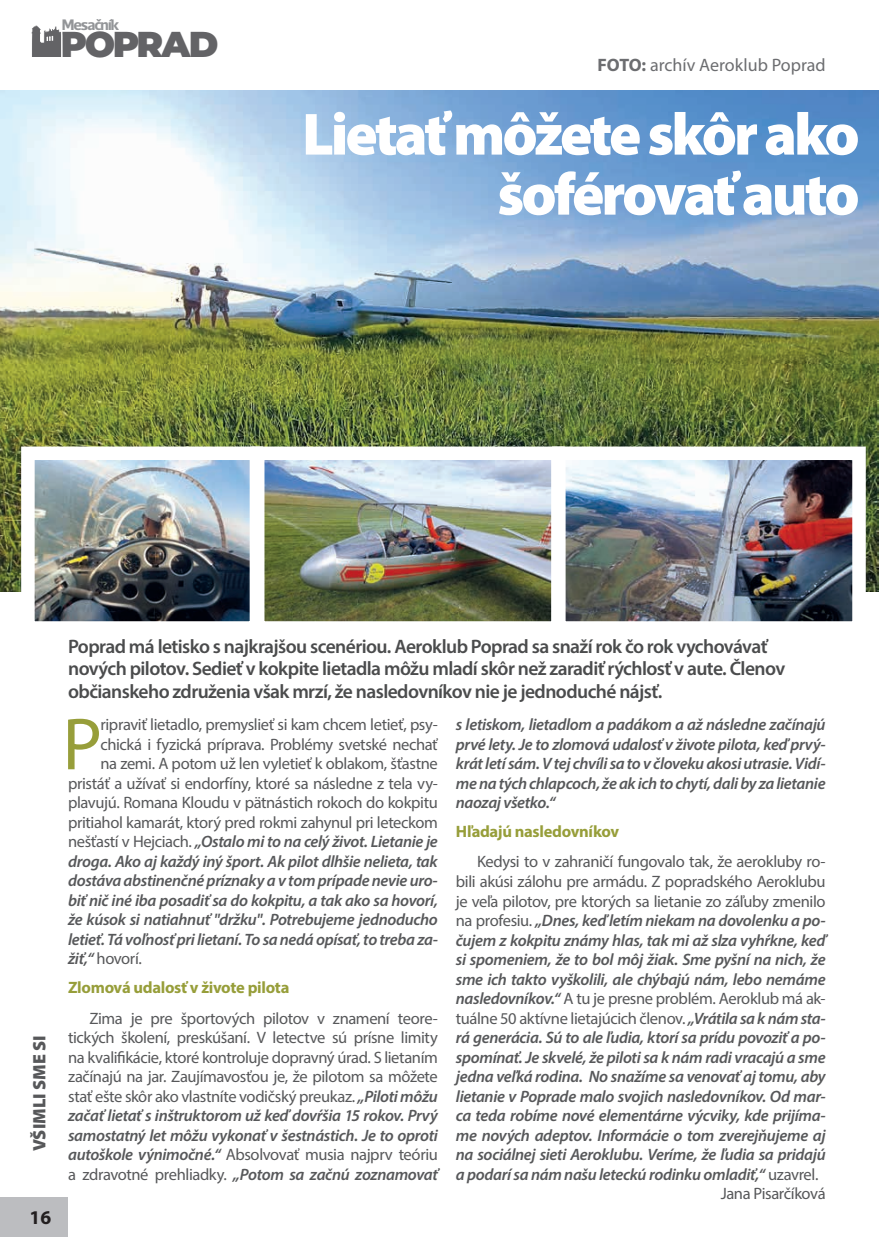
<style>
.page{position:relative;width:881px;height:1251px;background:#fff}
.page>*{position:absolute;margin:0;border:0;box-sizing:border-box;transform-origin:0 0}
.t1{font:74.4px "Myriad Pro";color:#979e3a}
.t2{font:900 60px/60px "Myriad Pro";letter-spacing:-.05em;color:#fff;text-align:right}
.t3{font:900 35.85px "Montserrat";letter-spacing:-.07em;color:#636366}
.t4{font:600 19.5px/22.5px "Myriad Pro";letter-spacing:-.03em;color:#4b4c4d}
.t5{font:700 19.5px "Myriad Pro";color:#231f20}
.t6{font:18px "Myriad Pro";color:#6c6d70}
.t7{font:900 18px "Myriad Pro";color:#57585a}
.t8{font:italic 600 16.5px/19.5px "Myriad Pro";letter-spacing:-.02em;color:#57585a;text-align:justify}
.t9{font:16.5px/19.5px "Myriad Pro";letter-spacing:-.025em;color:#57585a;text-align:justify}
.t10{font:700 16.5px "Myriad Pro";letter-spacing:-.02em;color:#979e3a}
.t11{font:700 15.45px "Acto";letter-spacing:-.06em;color:#939598}
.s1{font-weight:700}
.s2{font-weight:400;font-style:normal}
.s3{font-weight:600;font-style:italic}
</style>
<div class="page">
<div style="left:0;top:1196px;width:94px;height:39px;background:#bcbdc0"></div>
<div style="left:68px;top:1180px;width:34px;height:67px;background:#fff"></div>
<img style="left:31px;top:25px;width:31px;height:32px">
<svg style="left:47px;top:36px;width:6px;height:5px"></svg>
<img style="left:0;top:90px;width:878px;height:501px">
<img style="left:14px;top:439px;width:230px;height:183px">
<img style="left:571px;top:439px;width:301px;height:183px">
<img style="left:244px;top:439px;width:327px;height:183px">
<p class="t11" style="left:62px;top:15px;width:59px">Mesačník</p>
<h3 class="t3" style="left:61px;top:17px;width:159px">POPRAD</h3>
<p class="t6" style="left:597px;top:54px;width:230px"><span class="s1">FOTO:</span> archív Aeroklub Poprad</p>
<h2 class="t2" style="left:302px;top:102px;width:559px">Lietať môžete skôr ako šoférovať auto</h2>
<p class="t7" style="left:27px;top:1151px;width:118px;rotate:-90deg">VŠIMLI SME SI</p>
<p class="t5" style="left:30px;top:1204px;width:23px">16</p>
<p class="t4" style="left:68px;top:634px;width:718px">Poprad má letisko s najkrajšou scenériou. Aeroklub Poprad sa snaží rok čo rok vychovávať nových pilotov. Sedieť v kokpite lietadla môžu mladí skôr než zaradiť rýchlosť v aute. Členov občianskeho združenia však mrzí, že nasledovníkov nie je jednoduché nájsť.</p>
<h1 class="t1" style="left:62px;top:698px;width:41px">P</h1>
<p class="t9" style="left:100px;top:714px;width:339px">ripraviť lietadlo, premyslieť si kam chcem letieť, psy-</p>
<p class="t9" style="left:100px;top:734px;width:339px">chická i fyzická príprava. Problémy svetské nechať</p>
<p class="t9" style="left:100px;top:753px;width:338px">na zemi. A potom už len vyletieť k oblakom, šťastne</p>
<p class="t9" style="left:68px;top:773px;width:371px">pristáť a užívať si endorfíny, ktoré sa následne z tela vy-</p>
<p class="t9" style="left:68px;top:792px;width:371px">plavujú. Romana Kloudu v pätnástich rokoch do kokpitu</p>
<p class="t9" style="left:68px;top:812px;width:371px">pritiahol kamarát, ktorý pred rokmi zahynul pri leteckom</p>
<p class="t8" style="left:68px;top:831px;width:371px"><span class="s2">nešťastí v Hejciach.</span> „Ostalo mi to na celý život. Lietanie je</p>
<p class="t8" style="left:68px;top:851px;width:371px">droga. Ako aj každý iný šport. Ak pilot dlhšie nelieta, tak</p>
<p class="t8" style="left:68px;top:870px;width:371px">dostáva abstinenčné príznaky a v tom prípade nevie uro‑</p>
<p class="t8" style="left:68px;top:890px;width:371px">biť nič iné iba posadiť sa do kokpitu, a tak ako sa hovorí,</p>
<p class="t8" style="left:68px;top:909px;width:371px">že kúsok si natiahnuť "držku". Potrebujeme jednoducho</p>
<p class="t8" style="left:68px;top:929px;width:371px">letieť. Tá voľnosť pri lietaní. To sa nedá opísať, to treba za‑</p>
<p class="t9" style="left:68px;top:948px;width:75px"><span class="s3">žiť,“</span> hovorí.</p>
<p class="t10" style="left:68px;top:976px;width:223px">Zlomová udalosť v živote pilota</p>
<p class="t9" style="left:68px;top:1007px;width:371px;text-indent:21px">Zima je pre športových pilotov v znamení teore&shy;tických školení, preskúšaní. V letectve sú prísne limity na kvalifikácie, ktoré kontroluje dopravný úrad. S lietaním začínajú na jar. Zaujímavosťou je, že pilotom sa môžete stať ešte skôr ako vlastníte vodičský preukaz. <span class="s3">„Piloti môžu začať lietať s inštruktorom už keď dovŕšia 15 rokov. Prvý samostatný let môžu vykonať v šestnástich. Je to oproti autoškole výnimočné.“</span> Absolvovať musia najprv teóriu a zdravotné prehliadky. <span class="s3">„Potom sa začnú zoznamovať</span></p>
<p class="t8" style="left:455px;top:714px;width:371px">s letiskom, lietadlom a padákom a až následne začínajú prvé lety. Je to zlomová udalosť v živote pilota, keď prvý‑ krát letí sám. V tej chvíli sa to v človeku akosi utrasie. Vidí‑ me na tých chlapcoch, že ak ich to chytí, dali by za lietanie naozaj všetko.“</p>
<p class="t10" style="left:455px;top:820px;width:165px">Hľadajú nasledovníkov</p>
<p class="t9" style="left:477px;top:851px;width:350px">Kedysi to v zahraničí fungovalo tak, že aerokluby ro-</p>
<p class="t9" style="left:455px;top:871px;width:371px">bili akúsi zálohu pre armádu. Z popradského Aeroklubu</p>
<p class="t9" style="left:455px;top:890px;width:371px">je veľa pilotov, pre ktorých sa lietanie zo záľuby zmenilo</p>
<p class="t8" style="left:455px;top:910px;width:371px"><span class="s2">na profesiu.</span> „Dnes, keď letím niekam na dovolenku a po‑</p>
<p class="t8" style="left:455px;top:929px;width:371px">čujem z kokpitu známy hlas, tak mi až slza vyhŕkne, keď</p>
<p class="t8" style="left:455px;top:949px;width:371px">si spomeniem, že to bol môj žiak. Sme pyšní na nich, že</p>
<p class="t8" style="left:455px;top:968px;width:371px">sme ich takto vyškolili, ale chýbajú nám, lebo nemáme</p>
<p class="t9" style="left:455px;top:988px;width:371px"><span class="s3">nasledovníkov.“</span> A tu je presne problém. Aeroklub má ak-</p>
<p class="t9" style="left:455px;top:1007px;width:371px">tuálne 50 aktívne lietajúcich členov. <span class="s3">„Vrátila sa k nám sta‑</span></p>
<p class="t8" style="left:455px;top:1027px;width:371px">rá generácia. Sú to ale ľudia, ktorí sa prídu povoziť a po‑</p>
<p class="t8" style="left:455px;top:1046px;width:371px">spomínať. Je skvelé, že piloti sa k nám radi vracajú a sme</p>
<p class="t8" style="left:455px;top:1066px;width:371px">jedna veľká rodina. No snažíme sa venovať aj tomu, aby</p>
<p class="t8" style="left:455px;top:1085px;width:371px">lietanie v Poprade malo svojich nasledovníkov. Od mar‑</p>
<p class="t8" style="left:455px;top:1105px;width:371px">ca teda robíme nové elementárne výcviky, kde prijíma‑</p>
<p class="t8" style="left:455px;top:1124px;width:371px">me nových adeptov. Informácie o tom zverejňujeme aj</p>
<p class="t8" style="left:455px;top:1144px;width:371px">na sociálnej sieti Aeroklubu. Veríme, že ľudia sa pridajú</p>
<p class="t8" style="left:455px;top:1163px;width:364px">a podarí sa nám našu leteckú rodinku omladiť,“ <span class="s2">uzavrel.</span></p>
<p class="t9" style="left:720px;top:1183px;width:106px">Jana Pisarčíková</p>
</div>
